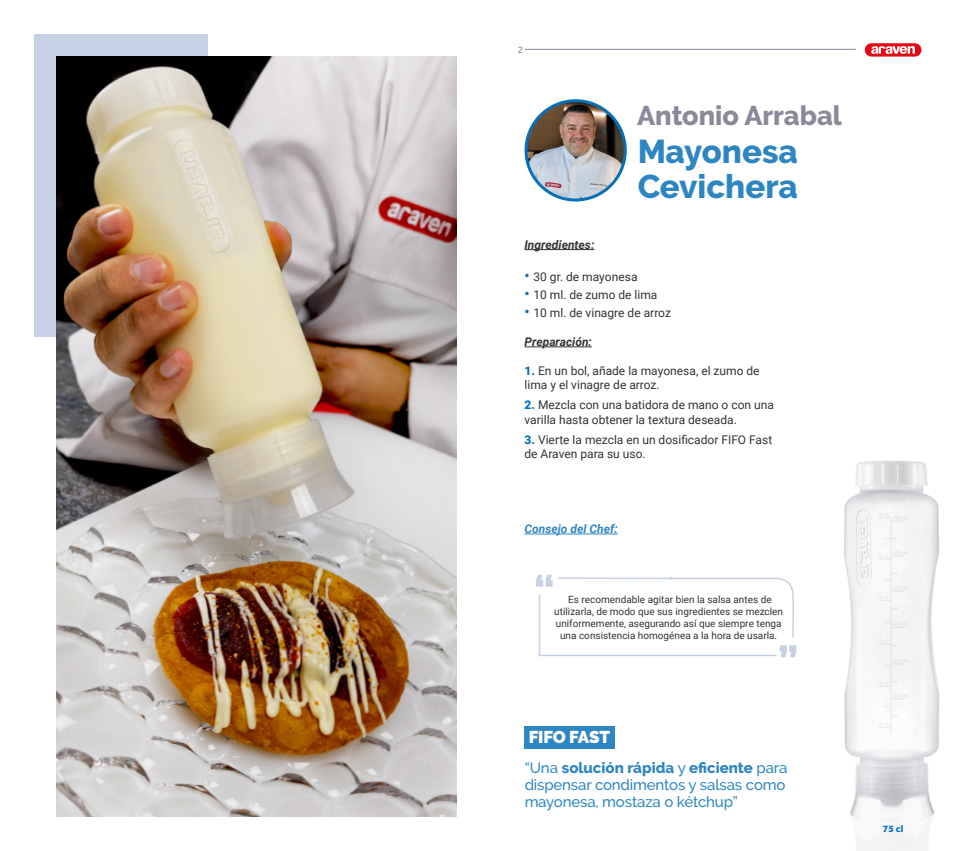
<style>
.page{position:relative;width:964px;height:851px;background:#fff}
.page>*{position:absolute;margin:0;border:0;box-sizing:border-box;transform-origin:0 0}
.t1{font:800 32.9px/35.6px "Raleway";color:#0870b8}
.t2{font:800 27px "Raleway";color:#8b889b}
.t3{font:900 17.1px "Raleway";letter-spacing:-.015em;color:#fff}
.t4{font:500 15px/17px "Raleway";letter-spacing:-.01em;color:#0870b8}
.t5{font:12px/14.4px "Roboto";color:#313434}
.t6{font:italic 700 12px "Roboto";color:#313434}
.t7{font:italic 700 12px "Roboto";color:#0870b8}
.t8{font:10px/12px "Roboto";color:#313434;text-align:center}
.t9{font:800 10px "Effra";color:#0870b8}
.t10{font:10px "Effra";color:#8b889b}
.s1{font-weight:500;font-size:15px;color:#0870b8}
.s2{font-weight:900;color:#0870b8}
.s3{font-weight:800}
</style>
<div class="page">
<svg style="left:865px;top:43px;width:56px;height:14px"></svg>
<hr style="left:524px;top:49px;width:332px;height:1px;background:#8b889b">
<div style="left:35px;top:35px;width:22px;height:301px;background:#c7d1e6"></div>
<div style="left:57px;top:35px;width:151px;height:493px;background:#c7d1e6"></div>
<img style="left:57px;top:57px;width:399px;height:759px">
<div style="left:524px;top:726px;width:91px;height:22px;background:#2d85c2"></div>
<img style="left:844px;top:461px;width:96px;height:389px">
<hr style="left:524px;top:249px;width:70px;height:1px;background:#313434">
<hr style="left:524px;top:346px;width:68px;height:1px;background:#313434">
<hr style="left:524px;top:533px;width:94px;height:1px;background:#0870b8">
<svg style="left:536px;top:574px;width:260px;height:83px"></svg>
<img style="left:526px;top:101px;width:99px;height:99px;border-radius:50px">
<div style="left:524px;top:99px;width:103px;height:102px;border:3px solid #0870b8;border-radius:50%"></div>
<p class="t10" style="left:518px;top:43px;width:7px">2</p>
<h2 class="t2" style="left:637px;top:100px;width:206px">Antonio Arrabal</h2>
<h1 class="t1" style="left:637px;top:133px;width:162px">Mayonesa<br>Cevichera</h1>
<p class="t6" style="left:524px;top:236px;width:71px">Ingredientes:</p>
<p class="t5" style="left:524px;top:269px;width:114px"><span class="s1">•</span> 30 gr. de mayonesa</p>
<p class="t5" style="left:524px;top:287px;width:134px"><span class="s1">•</span> 10 ml. de zumo de lima</p>
<p class="t5" style="left:524px;top:305px;width:148px"><span class="s1">•</span> 10 ml. de vinagre de arroz</p>
<p class="t6" style="left:524px;top:333px;width:69px">Preparación:</p>
<p class="t5" style="left:524px;top:363px;width:237px"><span class="s2">1.</span> En un bol, añade la mayonesa, el zumo de lima y el vinagre de arroz.</p>
<p class="t5" style="left:524px;top:397px;width:251px"><span class="s2">2.</span> Mezcla con una batidora de mano o con una varilla hasta obtener la textura deseada.</p>
<p class="t5" style="left:524px;top:432px;width:249px"><span class="s2">3.</span> Vierte la mezcla en un dosificador FIFO Fast de Araven para su uso.</p>
<p class="t7" style="left:524px;top:520px;width:95px">Consejo del Chef:</p>
<p class="t8" style="left:554px;top:593px;width:230px">Es recomendable agitar bien la salsa antes de utilizarla, de modo que sus ingredientes se mezclen uniformemente, asegurando así que siempre tenga una consistencia homogénea a la hora de usarla.</p>
<h3 class="t3" style="left:529px;top:727px;width:83px">FIFO FAST</h3>
<p class="t4" style="left:524px;top:759px;width:265px">“Una <span class="s3">solución rápida</span> y <span class="s3">eficiente</span> para dispensar condimentos y salsas como mayonesa, mostaza o kétchup”</p>
<p class="t9" style="left:883px;top:822px;width:22px">75 cl</p>
</div>
